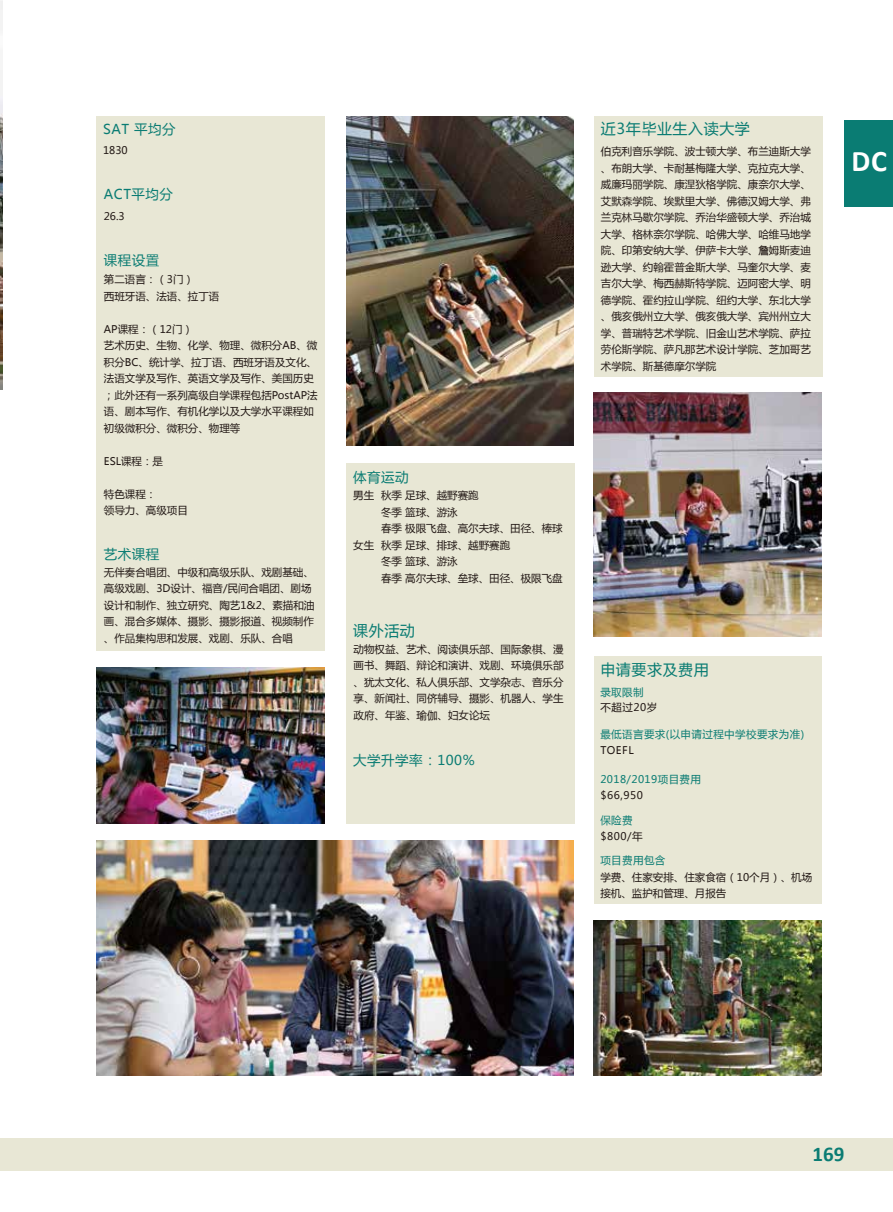
<style>
.page{position:relative;width:893px;height:1212px;background:#fff}
.page>*{position:absolute;margin:0;border:0;box-sizing:border-box;transform-origin:0 0}
.t1{font:700 30px "Calibri";color:#fff}
.t2{font:700 21px "Calibri";color:#0a7c73}
.t3{font:15px "Microsoft Ya Hei";letter-spacing:.04em;color:#0a7c73}
.t4{font:13.5px "Microsoft Ya Hei";letter-spacing:.04em;color:#0a7c73}
.t5{font:10.5px/16.5px "Microsoft Ya Hei";color:#221815}
.t6{font:10.5px "Microsoft Ya Hei";letter-spacing:.04em;color:#0a7c73}
</style>
<div class="page">
<div style="left:594px;top:116px;width:228px;height:260px;background:#e8e7d5"></div>
<div style="left:594px;top:656px;width:228px;height:247px;background:#e8e7d5"></div>
<div style="left:346px;top:463px;width:228px;height:361px;background:#e8e7d5"></div>
<div style="left:96px;top:116px;width:228px;height:534px;background:#e8e7d5"></div>
<img style="left:0;top:0;width:2px;height:389px">
<div style="left:0;top:1138px;width:893px;height:32px;background:#e8e7d5"></div>
<div style="left:844px;top:120px;width:49px;height:86px;background:#0a7c73"></div>
<img style="left:346px;top:116px;width:228px;height:329px">
<img style="left:594px;top:393px;width:228px;height:244px">
<img style="left:96px;top:667px;width:228px;height:157px">
<img style="left:96px;top:840px;width:478px;height:236px">
<img style="left:594px;top:921px;width:228px;height:155px">
<p class="t4" style="left:103px;top:120px;width:74px">SAT 平均分</p>
<p class="t5" style="left:103px;top:142px;width:26px">1830</p>
<p class="t4" style="left:104px;top:185px;width:71px">ACT平均分</p>
<p class="t5" style="left:104px;top:207px;width:22px">26.3</p>
<p class="t4" style="left:104px;top:251px;width:57px">课程设置</p>
<p class="t5" style="left:104px;top:271px;width:117px">第二语言：（3门）<br>西班牙语、法语、拉丁语</p>
<p class="t5" style="left:104px;top:320px;width:215px">AP课程：（12门）<br>艺术历史、生物、化学、物理、微积分AB、微积分BC、统计学、拉丁语、西班牙语及文化、法语文学及写作、英语文学及写作、美国历史；此外还有一系列高级自学课程包括PostAP法语、剧本写作、有机化学以及大学水平课程如初级微积分、微积分、物理等</p>
<p class="t5" style="left:104px;top:452px;width:61px">ESL课程：是</p>
<p class="t5" style="left:104px;top:485px;width:85px">特色课程：<br>领导力、高级项目</p>
<p class="t4" style="left:104px;top:545px;width:57px">艺术课程</p>
<p class="t5" style="left:104px;top:563px;width:212px">无伴奏合唱团、中级和高级乐队、戏剧基础、高级戏剧、3D设计、福音/民间合唱团、剧场设计和制作、独立研究、陶艺1&amp;2、素描和油画、混合多媒体、摄影、摄影报道、视频制作、作品集构思和发展、戏剧、乐队、合唱</p>
<p class="t4" style="left:353px;top:468px;width:57px">体育运动</p>
<p class="t5" style="left:381px;top:487px;width:183px">秋季 足球、越野赛跑<br>冬季 篮球、游泳<br>春季 极限飞盘、高尔夫球、田径、棒球秋季 足球、排球、越野赛跑<br>冬季 篮球、游泳<br>春季 高尔夫球、垒球、田径、极限飞盘</p>
<p class="t5" style="left:353px;top:487px;width:22px">男生</p>
<p class="t5" style="left:353px;top:536px;width:22px">女生</p>
<h3 class="t3" style="left:353px;top:620px;width:63px">课外活动</h3>
<p class="t5" style="left:354px;top:640px;width:211px;text-align:justify">动物权益、艺术、阅读俱乐部、国际象棋、漫画书、舞蹈、辩论和演讲、戏剧、环境俱乐部、犹太文化、私人俱乐部、文学杂志、音乐分享、新闻社、同侪辅导、摄影、机器人、学生政府、年鉴、瑜伽、妇女论坛</p>
<p class="t4" style="left:353px;top:751px;width:123px">大学升学率：100%</p>
<h3 class="t3" style="left:601px;top:118px;width:151px">近3年毕业生入读大学</h3>
<p class="t5" style="left:601px;top:143px;width:211px;text-align:justify">伯克利音乐学院、波士顿大学、布兰迪斯大学、布朗大学、卡耐基梅隆大学、克拉克大学、威廉玛丽学院、康涅狄格学院、康奈尔大学、艾默森学院、埃默里大学、佛德汉姆大学、弗兰克林马歇尔学院、乔治华盛顿大学、乔治城大学、格林奈尔学院、哈佛大学、哈维马地学院、印第安纳大学、伊萨卡大学、詹姆斯麦迪逊大学、约翰霍普金斯大学、马奎尔大学、麦吉尔大学、梅西赫斯特学院、迈阿密大学、明德学院、霍约拉山学院、纽约大学、东北大学、俄亥俄州立大学、俄亥俄大学、宾州州立大学、普瑞特艺术学院、旧金山艺术学院、萨拉劳伦斯学院、萨凡那艺术设计学院、芝加哥艺术学院、斯基德摩尔学院</p>
<h3 class="t3" style="left:600px;top:659px;width:110px">申请要求及费用</h3>
<p class="t6" style="left:600px;top:685px;width:45px">录取限制</p>
<p class="t6" style="left:600px;top:727px;width:205px">最低语言要求(以申请过程中学校要求为准)</p>
<p class="t5" style="left:600px;top:742px;width:35px">TOEFL</p>
<p class="t6" style="left:600px;top:772px;width:102px">2018/2019项目费用</p>
<p class="t5" style="left:600px;top:787px;width:44px">$66,950</p>
<p class="t6" style="left:600px;top:813px;width:34px">保险费</p>
<p class="t5" style="left:600px;top:828px;width:44px">$800/年</p>
<p class="t6" style="left:600px;top:853px;width:67px">项目费用包含</p>
<p class="t5" style="left:600px;top:699px;width:58px">不超过20岁</p>
<p class="t5" style="left:600px;top:868px;width:213px">学费、住家安排、住家食宿（10个月）、机场接机、监护和管理、月报告</p>
<h1 class="t1" style="left:852px;top:140px;width:37px">DC</h1>
<h2 class="t2" style="left:813px;top:1139px;width:33px">169</h2>
</div>
